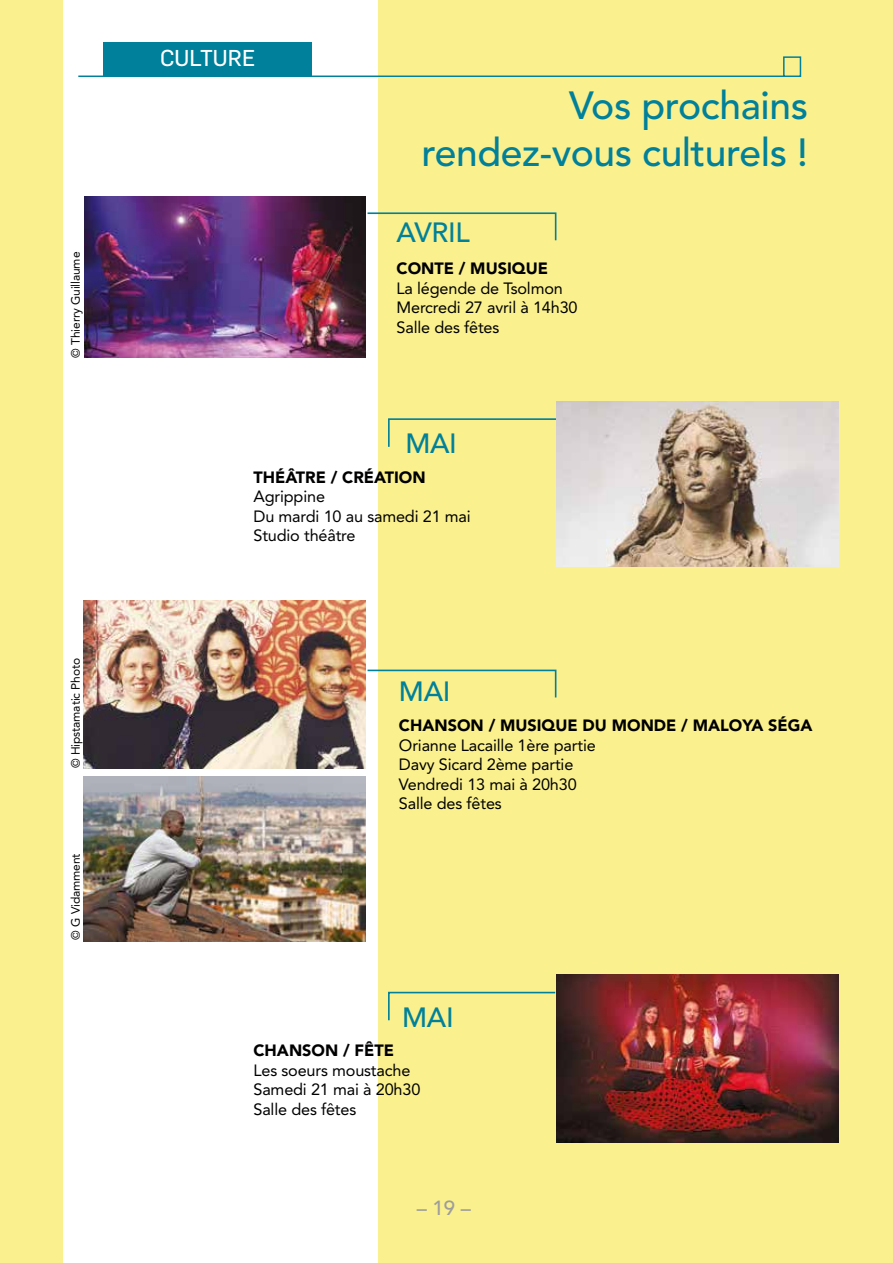
<style>
.page{position:relative;width:893px;height:1263px;background:#faf08d}
.page>*{position:absolute;margin:0;border:0;box-sizing:border-box;transform-origin:0 0}
.t1{font:500 39px "Avenir LT Std";letter-spacing:-.01em;color:#00809a}
.t2{font:500 27.6px "Avenir LT Std";letter-spacing:-.01em;color:#00809a}
.t3{font:22.5px "Flama";color:#fff}
.t4{font:500 20.25px "Avenir LT Std";color:#9d9d9c}
.t5{font:16.2px "Avenir LT Std";letter-spacing:-.01em;color:#000}
.t6{font:900 16.2px "Avenir LT Std";color:#000}
.t7{font:12px "Avenir LT Std";letter-spacing:-.01em;color:#000}
</style>
<div class="page">
<div style="left:63px;top:0;width:314px;height:1263px;background:#fff"></div>
<svg style="left:367px;top:212px;width:190px;height:30px"></svg>
<svg style="left:388px;top:418px;width:168px;height:29px"></svg>
<div style="left:103px;top:43px;width:209px;height:34px;background:#00809a"></div>
<svg style="left:78px;top:56px;width:724px;height:22px"></svg>
<img style="left:556px;top:402px;width:282px;height:165px">
<img style="left:84px;top:776px;width:282px;height:165px">
<img style="left:85px;top:196px;width:280px;height:162px">
<img style="left:84px;top:600px;width:281px;height:168px">
<img style="left:557px;top:974px;width:281px;height:168px">
<svg style="left:388px;top:991px;width:169px;height:31px"></svg>
<svg style="left:367px;top:669px;width:190px;height:30px"></svg>
<p class="t7" style="left:69px;top:358px;width:107px;rotate:-90deg">© Thierry Guillaume</p>
<p class="t7" style="left:69px;top:768px;width:112px;rotate:-90deg">© Hipstamatic Photo</p>
<p class="t7" style="left:69px;top:939px;width:87px;rotate:-90deg">© G Vidamment</p>
<p class="t3" style="left:160px;top:44px;width:97px">CULTURE</p>
<p class="t1" style="left:569px;top:83px;width:240px">Vos prochains</p>
<p class="t1" style="left:421px;top:130px;width:388px">rendez-vous culturels !</p>
<p class="t2" style="left:397px;top:217px;width:75px">AVRIL</p>
<p class="t6" style="left:397px;top:259px;width:153px">CONTE / MUSIQUE</p>
<p class="t5" style="left:397px;top:279px;width:168px">La légende de Tsolmon</p>
<p class="t5" style="left:397px;top:298px;width:183px">Mercredi 27 avril à 14h30</p>
<p class="t5" style="left:397px;top:318px;width:104px">Salle des fêtes</p>
<p class="t2" style="left:405px;top:428px;width:53px">MAI</p>
<p class="t6" style="left:253px;top:467px;width:174px">THÉÂTRE / CRÉATION</p>
<p class="t5" style="left:253px;top:487px;width:73px">Agrippine</p>
<p class="t5" style="left:253px;top:507px;width:219px">Du mardi 10 au samedi 21 mai</p>
<p class="t5" style="left:253px;top:526px;width:104px">Studio théâtre</p>
<p class="t2" style="left:399px;top:675px;width:53px">MAI</p>
<p class="t6" style="left:399px;top:716px;width:415px">CHANSON / MUSIQUE DU MONDE / MALOYA SÉGA</p>
<p class="t5" style="left:399px;top:736px;width:198px">Orianne Lacaille 1ère partie</p>
<p class="t5" style="left:399px;top:755px;width:176px">Davy Sicard 2ème partie</p>
<p class="t5" style="left:399px;top:775px;width:179px">Vendredi 13 mai à 20h30</p>
<p class="t5" style="left:399px;top:794px;width:104px">Salle des fêtes</p>
<p class="t2" style="left:402px;top:1001px;width:53px">MAI</p>
<p class="t6" style="left:253px;top:1041px;width:142px">CHANSON / FÊTE</p>
<p class="t5" style="left:253px;top:1061px;width:158px">Les soeurs moustache</p>
<p class="t5" style="left:253px;top:1080px;width:168px">Samedi 21 mai à 20h30</p>
<p class="t5" style="left:253px;top:1100px;width:104px">Salle des fêtes</p>
<p class="t4" style="left:417px;top:1196px;width:56px">– 19 –</p>
</div>
